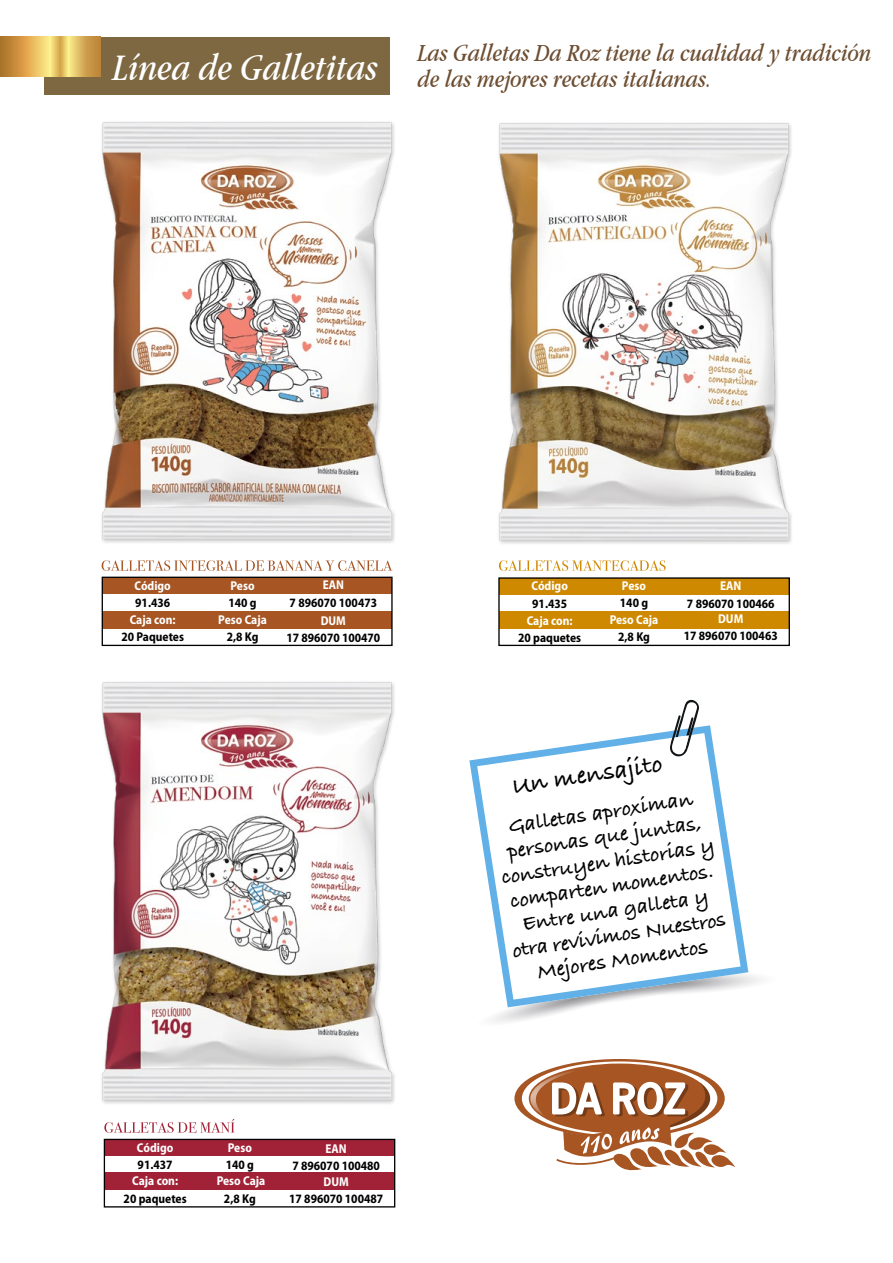
<style>
.page{position:relative;width:893px;height:1263px;background:#fff}
.page>*{position:absolute;margin:0;border:0;box-sizing:border-box;transform-origin:0 0}
.t1{font:italic condensed 25.5px/25.5px "Garamond IT Cby BT";color:#6d4e32}
.t2{font:700 25.5px "Bradley Hand ITCTT";color:#000}
.t3{font:700 21.75px/24.8px "Bradley Hand ITCTT";color:#000;text-align:center}
.t4{font:700 semi-condensed 12.75px "Myriad Pro";color:#000;scale:.96 1}
.t5{font:700 semi-condensed 12.75px "Myriad Pro";color:#fff;scale:.96 1}
.s1{font-size:22.5px}
</style>
<div class="page">
<svg style="left:493px;top:970px;width:268px;height:52px"></svg>
<svg style="left:469px;top:725px;width:279px;height:282px"></svg>
<svg style="left:668px;top:699px;width:32px;height:60px"></svg>
<svg style="left:514px;top:1059px;width:211px;height:79px"></svg>
<svg style="left:522px;top:1061px;width:195px;height:74px"></svg>
<svg style="left:529px;top:1063px;width:181px;height:70px"></svg>
<svg style="left:530px;top:1069px;width:205px;height:102px"></svg>
<div style="left:45px;top:37px;width:345px;height:58px;background:#7d6841"></div>
<svg style="left:0;top:37px;width:101px;height:39px;background:#daaf58"></svg>
<div style="left:102px;top:577px;width:290px;height:16px;background:#a65523"></div>
<div style="left:102px;top:611px;width:290px;height:18px;background:#a65523"></div>
<svg style="left:102px;top:560px;width:291px;height:11px"></svg>
<div style="left:102px;top:577px;width:291px;height:69px;border:1px solid #000"></div>
<img style="left:101px;top:121px;width:294px;height:422px">
<img style="left:498px;top:122px;width:294px;height:422px">
<div style="left:499px;top:578px;width:290px;height:16px;background:#ce8900"></div>
<div style="left:499px;top:611px;width:290px;height:18px;background:#ce8900"></div>
<div style="left:498px;top:577px;width:292px;height:69px;border:1px solid #000"></div>
<svg style="left:499px;top:560px;width:167px;height:11px"></svg>
<img style="left:101px;top:681px;width:294px;height:423px">
<div style="left:104px;top:1139px;width:291px;height:16px;background:#a12236"></div>
<div style="left:104px;top:1172px;width:291px;height:18px;background:#a12236"></div>
<div style="left:104px;top:1139px;width:291px;height:68px;border:1px solid #000"></div>
<svg style="left:104px;top:1119px;width:131px;height:14px"></svg>
<h1 class="t1" style="left:113px;top:40px;width:760px;text-indent:305px">Las Galletas Da Roz tiene la cualidad y tradición<br><sup>Línea</sup> <sup>de</sup> <sup>Galletitas</sup> de las mejores recetas italianas.</h1>
<p class="t5" style="left:135px;top:578px;width:39px">Código</p>
<p class="t4" style="left:135px;top:596px;width:38px">91.436</p>
<p class="t5" style="left:130px;top:612px;width:49px">Caja con:</p>
<p class="t4" style="left:121px;top:630px;width:67px">20 Paquetes</p>
<p class="t5" style="left:231px;top:578px;width:27px">Peso</p>
<p class="t4" style="left:229px;top:596px;width:31px">140 g</p>
<p class="t5" style="left:218px;top:612px;width:52px">Peso Caja</p>
<p class="t4" style="left:227px;top:629px;width:35px">2,8 Kg</p>
<p class="t5" style="left:323px;top:578px;width:24px">EAN</p>
<p class="t4" style="left:290px;top:595px;width:93px">7 896070 100473</p>
<p class="t5" style="left:321px;top:613px;width:28px">DUM</p>
<p class="t4" style="left:286px;top:630px;width:99px">17 896070 100470</p>
<p class="t5" style="left:532px;top:579px;width:39px">Código</p>
<p class="t4" style="left:532px;top:596px;width:38px">91.435</p>
<p class="t5" style="left:527px;top:613px;width:49px">Caja con:</p>
<p class="t4" style="left:518px;top:631px;width:67px">20 paquetes</p>
<p class="t5" style="left:622px;top:578px;width:27px">Peso</p>
<p class="t4" style="left:620px;top:596px;width:31px">140 g</p>
<p class="t5" style="left:610px;top:612px;width:52px">Peso Caja</p>
<p class="t4" style="left:618px;top:629px;width:35px">2,8 Kg</p>
<p class="t5" style="left:720px;top:579px;width:24px">EAN</p>
<p class="t4" style="left:687px;top:596px;width:93px">7 896070 100466</p>
<p class="t5" style="left:718px;top:611px;width:28px">DUM</p>
<p class="t4" style="left:684px;top:629px;width:99px">17 896070 100463</p>
<h1 class="t2" style="left:509px;top:767px;width:153px;rotate:-9deg">Un mensajito</h1>
<h2 class="t3" style="left:491px;top:816px;width:218px;rotate:-9deg">Galletas aproximan personas que juntas, construyen historias y comparten momentos.<br>Entre una galleta y otra revivimos Nuestros<br>Mejores Momento<span class="s1">s</span></h2>
<p class="t5" style="left:137px;top:1140px;width:39px">Código</p>
<p class="t4" style="left:138px;top:1157px;width:38px">91.437</p>
<p class="t5" style="left:132px;top:1174px;width:49px">Caja con:</p>
<p class="t4" style="left:124px;top:1191px;width:67px">20 paquetes</p>
<p class="t5" style="left:228px;top:1140px;width:27px">Peso</p>
<p class="t4" style="left:226px;top:1157px;width:31px">140 g</p>
<p class="t5" style="left:217px;top:1174px;width:52px">Peso Caja</p>
<p class="t4" style="left:224px;top:1191px;width:35px">2,8 Kg</p>
<p class="t5" style="left:325px;top:1141px;width:24px">EAN</p>
<p class="t4" style="left:292px;top:1158px;width:93px">7 896070 100480</p>
<p class="t5" style="left:324px;top:1175px;width:28px">DUM</p>
<p class="t4" style="left:289px;top:1192px;width:99px">17 896070 100487</p>
</div>
